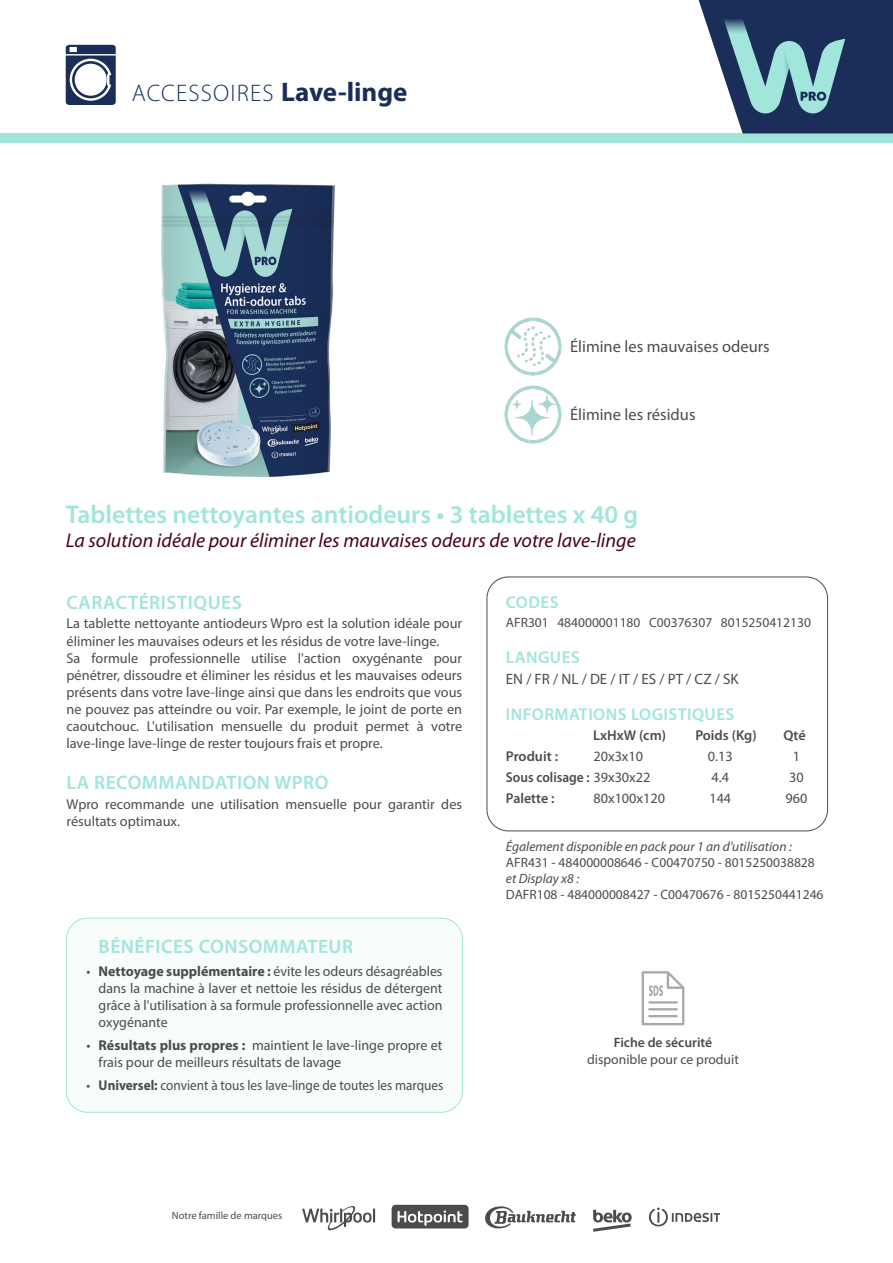
<style>
.page{position:relative;width:893px;height:1263px;background:#fff}
.page>*{position:absolute;margin:0;border:0;box-sizing:border-box;transform-origin:0 0}
.t1{font:600 25.65px "Myriad Pro";color:#a1e5db}
.t2{font:300 24px "Myriad Pro";letter-spacing:.05em;color:#1a2e59}
.t3{font:italic 19.95px "Myriad Pro";color:#490020}
.t4{font:600 19.5px "Myriad Pro";letter-spacing:.025em;color:#a1e5db}
.t5{font:600 17.1px "Myriad Pro";letter-spacing:.025em;color:#a1e5db}
.t6{font:16.5px "Myriad Pro";color:#4b4c4d}
.t7{font:15px "Myriad Pro";color:#4b4c4d}
.t8{font:14.25px/17.1px "Myriad Pro";color:#4b4c4d}
.t9{font:14.25px "Myriad Pro";color:#4b4c4d;scale:.93 1}
.t10{font:600 14.25px "Myriad Pro";color:#4b4c4d}
.t11{font:600 14.25px "Myriad Pro";color:#4b4c4d;scale:.94 1}
.t12{font:13.65px "Myriad Pro";color:#4b4c4d}
.t13{font:600 13.65px "Myriad Pro";color:#4b4c4d}
.t14{font:13.5px "Myriad Pro";color:#4b4c4d}
.t15{font:italic 13.5px "Myriad Pro";color:#4b4c4d}
.t16{font:10.5px "Myriad Pro";color:#4b4c4d}
.s1{font-weight:700;font-size:27px}
.s2{font-weight:700}
.s3{font-weight:400}
</style>
<div class="page">
<div style="left:0;top:133px;width:893px;height:10px;background:#a1e5db"></div>
<div style="left:66px;top:918px;width:397px;height:194px;background:#f8fcfb;border-radius:21px"></div>
<div style="left:66px;top:918px;width:397px;height:195px;border:1px solid #a1e5db;border-radius:21px"></div>
<img style="left:161px;top:183px;width:174px;height:294px">
<svg style="left:699px;top:0;width:194px;height:133px;background:#4b6682"></svg>
<img style="left:776px;top:49px;width:13px;height:40px">
<svg style="left:66px;top:45px;width:50px;height:60px"></svg>
<img style="left:504px;top:317px;width:58px;height:59px">
<img style="left:504px;top:385px;width:58px;height:59px">
<div style="left:487px;top:577px;width:341px;height:254px;border:1px solid #4b4c4d;border-radius:21px"></div>
<svg style="left:642px;top:971px;width:42px;height:54px"></svg>
<div style="left:392px;top:1205px;width:77px;height:23px;background:#4b4c4d;border-radius:4px"></div>
<svg style="left:398px;top:1210px;width:65px;height:16px"></svg>
<svg style="left:302px;top:1206px;width:73px;height:25px"></svg>
<svg style="left:593px;top:1210px;width:39px;height:22px"></svg>
<svg style="left:485px;top:1206px;width:91px;height:22px"></svg>
<svg style="left:649px;top:1207px;width:71px;height:19px"></svg>
<h2 class="t2" style="left:132px;top:79px;width:277px">ACCESSOIRES <span class="s1">Lave-linge</span></h2>
<p class="t6" style="left:570px;top:336px;width:201px">Élimine les mauvaises odeurs</p>
<p class="t6" style="left:570px;top:404px;width:127px">Élimine les résidus</p>
<h1 class="t1" style="left:66px;top:498px;width:574px">Tablettes nettoyantes antiodeurs • 3 tablettes x 40 g</h1>
<h3 class="t3" style="left:66px;top:528px;width:571px">La solution idéale pour éliminer les mauvaises odeurs de votre lave-linge</h3>
<h3 class="t4" style="left:67px;top:590px;width:177px">CARACTÉRISTIQUES</h3>
<p class="t8" style="left:67px;top:615px;width:397px">La tablette nettoyante antiodeurs Wpro est la solution idéale pour éliminer les mauvaises odeurs et les résidus de votre lave-linge.<br>Sa formule professionnelle utilise l'action oxygénante pour pénétrer, dissoudre et éliminer les résidus et les mauvaises odeurs présents dans votre lave-linge ainsi que dans les endroits que vous ne pouvez pas atteindre ou voir. Par exemple, le joint de porte en caoutchouc. L'utilisation mensuelle du produit permet à votre lave-linge lave-linge de rester toujours frais et propre.</p>
<h3 class="t4" style="left:67px;top:770px;width:264px">LA RECOMMANDATION WPRO</h3>
<p class="t8" style="left:67px;top:795px;width:397px">Wpro recommande une utilisation mensuelle pour garantir des résultats optimaux.</p>
<h3 class="t4" style="left:99px;top:934px;width:256px">BÉNÉFICES CONSOMMATEUR</h3>
<p class="t8" style="left:99px;top:962px;width:345px;text-align:justify;text-indent:-12px">• <span class="s2">Nettoyage supplémentaire :</span> évite les odeurs désagréables dans la machine à laver et nettoie les résidus de détergent grâce à l'utilisation à sa formule professionnelle avec action oxygénante</p>
<p class="t8" style="left:99px;top:1036px;width:345px;text-indent:-12px">• <span class="s2">Résultats plus propres :</span> maintient le lave-linge propre et frais pour de meilleurs résultats de lavage</p>
<p class="t9" style="left:87px;top:1076px;width:385px">• <span class="s2">Universel:</span> convient à tous les lave-linge de toutes les marques</p>
<p class="t5" style="left:506px;top:591px;width:54px">CODES</p>
<p class="t14" style="left:506px;top:614px;width:307px">AFR301 484000001180 C00376307 8015250412130</p>
<p class="t5" style="left:506px;top:646px;width:75px">LANGUES</p>
<p class="t7" style="left:506px;top:669px;width:234px">EN / FR / NL / DE / IT / ES / PT / CZ / SK</p>
<p class="t5" style="left:506px;top:703px;width:230px">INFORMATIONS LOGISTIQUES</p>
<p class="t10" style="left:593px;top:726px;width:75px">LxHxW (cm)</p>
<p class="t10" style="left:695px;top:726px;width:63px">Poids (Kg)</p>
<p class="t10" style="left:783px;top:726px;width:24px">Qté</p>
<p class="t10" style="left:506px;top:747px;width:54px">Produit :</p>
<p class="t8" style="left:593px;top:747px;width:51px">20x3x10</p>
<p class="t8" style="left:708px;top:747px;width:26px">0.13</p>
<p class="t8" style="left:793px;top:747px;width:9px">1</p>
<p class="t11" style="left:506px;top:768px;width:155px">Sous colisage : <span class="s3">39x30x22</span></p>
<p class="t8" style="left:712px;top:768px;width:19px">4.4</p>
<p class="t8" style="left:789px;top:768px;width:16px">30</p>
<p class="t10" style="left:506px;top:789px;width:50px">Palette :</p>
<p class="t8" style="left:593px;top:789px;width:73px">80x100x120</p>
<p class="t8" style="left:710px;top:789px;width:23px">144</p>
<p class="t8" style="left:785px;top:789px;width:23px">960</p>
<p class="t15" style="left:506px;top:838px;width:287px">Également disponible en pack pour 1 an d'utilisation :</p>
<p class="t14" style="left:506px;top:854px;width:310px">AFR431 - 484000008646 - C00470750 - 8015250038828</p>
<p class="t15" style="left:506px;top:870px;width:75px">et Display x8 :</p>
<p class="t14" style="left:506px;top:886px;width:319px">DAFR108 - 484000008427 - C00470676 - 8015250441246</p>
<p class="t13" style="left:614px;top:1034px;width:100px">Fiche de sécurité</p>
<p class="t12" style="left:587px;top:1051px;width:153px">disponible pour ce produit</p>
<p class="t16" style="left:172px;top:1209px;width:112px">Notre famille de marques</p>
</div>
